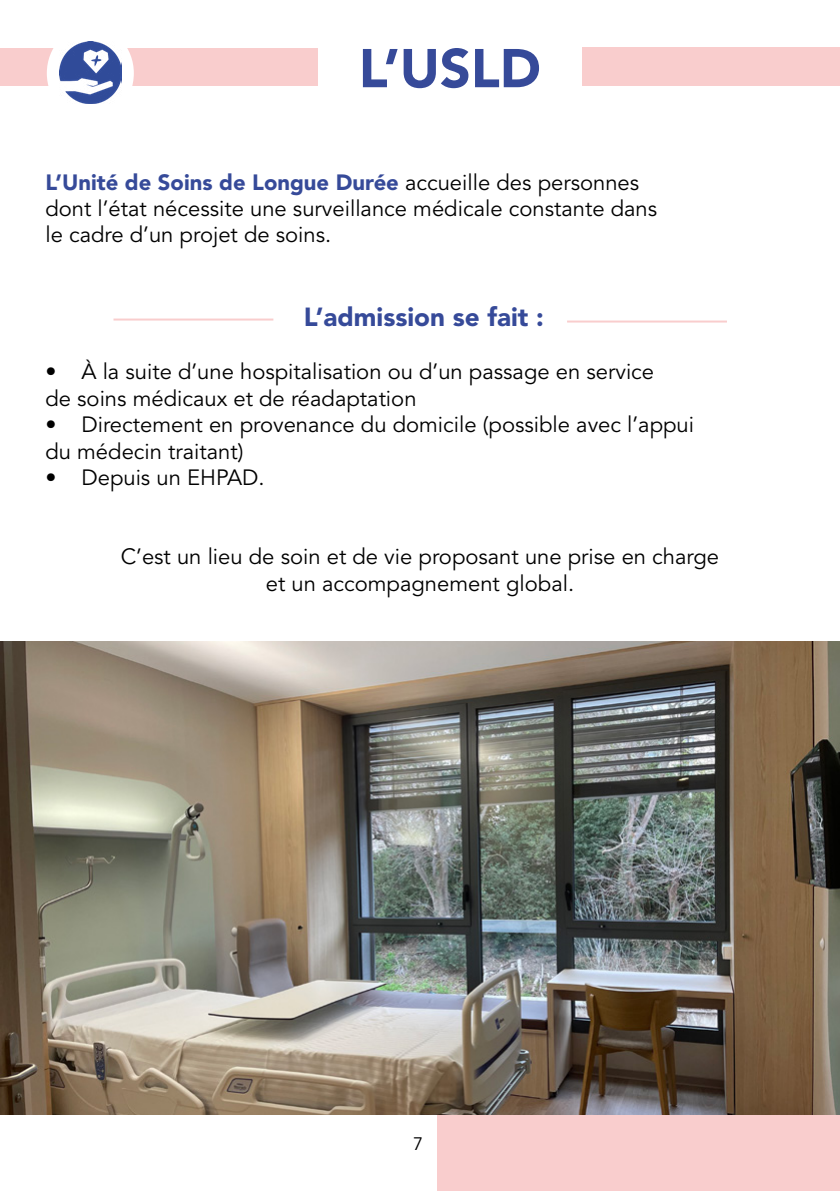
<style>
.page{position:relative;width:840px;height:1191px;background:#fff}
.page>*{position:absolute;margin:0;border:0;box-sizing:border-box;transform-origin:0 0}
.t1{font:900 54px "Avenir LT Std";color:#364a99}
.t2{font:900 26px "Avenir LT Std";color:#364a99}
.t3{font:22px/26.4px "Avenir LT Std";color:#000}
.t4{font:18px "Avenir LT Std";color:#000}
.s1{font-weight:900;color:#364a99}
</style>
<div class="page">
<div style="left:437px;top:915px;width:402px;height:276px;background:#f9cdcd"></div>
<img style="left:0;top:642px;width:839px;height:472px">
<hr style="left:566px;top:320px;width:160px;height:2px;background:#f9cdcd">
<hr style="left:113px;top:318px;width:160px;height:2px;background:#f9cdcd">
<div style="left:0;top:48px;width:317px;height:38px;background:#f9cdcd"></div>
<div style="left:582px;top:47px;width:257px;height:39px;background:#f9cdcd"></div>
<div style="left:47px;top:26px;width:87px;height:95px;background:#fff;border-radius:50%"></div>
<img style="left:59px;top:41px;width:62px;height:63px">
<h1 class="t1" style="left:358px;top:36px;width:183px">L’USLD</h1>
<p class="t3" style="left:45px;top:169px;width:613px"><span class="s1">L’Unité de Soins de Longue Durée</span> accueille des personnes dont l’état nécessite une surveillance médicale constante dans le cadre d’un projet de soins.</p>
<p class="t2" style="left:304px;top:302px;width:241px">L’admission se fait :</p>
<p class="t3" style="left:45px;top:359px;width:610px">• À la suite d’une hospitalisation ou d’un passage en service de soins médicaux et de réadaptation</p>
<p class="t3" style="left:45px;top:412px;width:650px">• Directement en provenance du domicile (possible avec l’appui du médecin traitant)</p>
<p class="t3" style="left:45px;top:465px;width:220px">• Depuis un EHPAD.</p>
<p class="t3" style="left:121px;top:544px;width:599px;text-align:center">C’est un lieu de soin et de vie proposant une prise en charge et un accompagnement global.</p>
<p class="t4" style="left:413px;top:1133px;width:12px">7</p>
</div>
